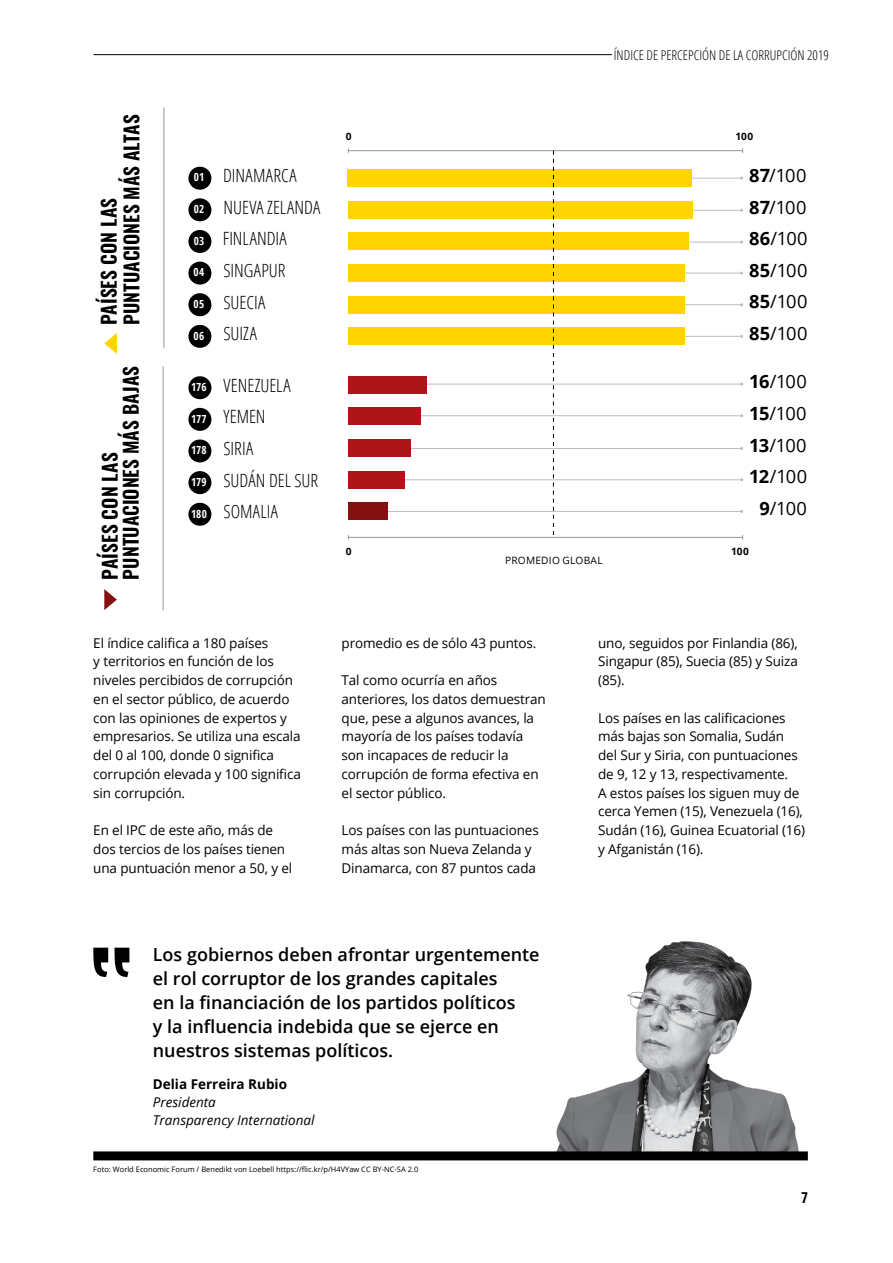
<style>
.page{position:relative;width:893px;height:1263px;background:#fff}
.page>*{position:absolute;margin:0;border:0;box-sizing:border-box;transform-origin:0 0}
.t1{font:600 19.5px/22.6px "Oswald";color:#000}
.t2{font:300 condensed 18.3px/31.7px "Open Sans";color:#000}
.t3{font:18.3px/31.7px "Open Sans";letter-spacing:-.015em;color:#000}
.t4{font:600 18px/24px "Open Sans";color:#000}
.t5{font:700 15px "Open Sans Condensed";color:#000}
.t6{font:13.5px/18.8px "Open Sans";letter-spacing:-.01em;color:#000}
.t7{font:300 condensed 13.5px "Open Sans";color:#000}
.t8{font:italic 13.5px/18px "Open Sans";color:#000}
.t9{font:700 13.5px "Open Sans";color:#000}
.t10{font:700 11.1px "Open Sans Condensed";letter-spacing:.015em;color:#fff}
.t11{font:10.2px "Open Sans";letter-spacing:.025em;color:#000}
.t12{font:700 10.2px "Open Sans";letter-spacing:.03em;color:#000}
.t13{font:7.5px "Open Sans";color:#000}
.s1{font-weight:700}
</style>
<div class="page">
<hr style="left:348px;top:448px;width:394px;height:1px;background:#bcbec0">
<hr style="left:348px;top:178px;width:394px;height:1px;background:#bcbec0">
<hr style="left:348px;top:415px;width:394px;height:1px;background:#bcbec0">
<hr style="left:348px;top:210px;width:394px;height:1px;background:#bcbec0">
<hr style="left:348px;top:511px;width:394px;height:1px;background:#bcbec0">
<hr style="left:348px;top:384px;width:394px;height:1px;background:#bcbec0">
<hr style="left:348px;top:479px;width:394px;height:1px;background:#bcbec0">
<hr style="left:348px;top:273px;width:394px;height:1px;background:#bcbec0">
<hr style="left:348px;top:304px;width:394px;height:1px;background:#bcbec0">
<hr style="left:348px;top:336px;width:394px;height:1px;background:#bcbec0">
<hr style="left:348px;top:242px;width:394px;height:1px;background:#bcbec0">
<div style="left:188px;top:503px;width:23px;height:23px;background:#000;border-radius:50%"></div>
<div style="left:188px;top:471px;width:23px;height:23px;background:#000;border-radius:50%"></div>
<div style="left:188px;top:439px;width:23px;height:23px;background:#000;border-radius:50%"></div>
<div style="left:188px;top:408px;width:23px;height:23px;background:#000;border-radius:50%"></div>
<div style="left:188px;top:376px;width:23px;height:23px;background:#000;border-radius:50%"></div>
<div style="left:188px;top:325px;width:23px;height:23px;background:#000;border-radius:50%"></div>
<div style="left:188px;top:293px;width:23px;height:23px;background:#000;border-radius:50%"></div>
<div style="left:188px;top:262px;width:23px;height:23px;background:#000;border-radius:50%"></div>
<div style="left:188px;top:230px;width:23px;height:23px;background:#000;border-radius:50%"></div>
<div style="left:188px;top:198px;width:23px;height:23px;background:#000;border-radius:50%"></div>
<div style="left:188px;top:167px;width:23px;height:23px;background:#000;border-radius:50%"></div>
<svg style="left:104px;top:333px;width:13px;height:21px"></svg>
<svg style="left:104px;top:589px;width:13px;height:21px"></svg>
<hr style="left:348px;top:150px;width:395px;height:1px;background:#939598">
<hr style="left:348px;top:537px;width:395px;height:1px;background:#939598">
<div style="left:348px;top:439px;width:62px;height:18px;background:#ae151a"></div>
<div style="left:348px;top:170px;width:344px;height:17px;background:#ffd400"></div>
<div style="left:348px;top:408px;width:73px;height:17px;background:#ae151a"></div>
<div style="left:348px;top:201px;width:345px;height:17px;background:#ffd400"></div>
<div style="left:348px;top:503px;width:39px;height:17px;background:#831110"></div>
<div style="left:348px;top:376px;width:78px;height:17px;background:#ae151a"></div>
<div style="left:348px;top:471px;width:56px;height:17px;background:#ae151a"></div>
<div style="left:348px;top:264px;width:337px;height:18px;background:#ffd400"></div>
<div style="left:348px;top:296px;width:337px;height:17px;background:#ffd400"></div>
<div style="left:348px;top:328px;width:337px;height:17px;background:#ffd400"></div>
<div style="left:348px;top:233px;width:341px;height:17px;background:#ffd400"></div>
<svg style="left:553px;top:151px;width:1px;height:384px"></svg>
<hr style="left:164px;top:108px;width:1px;height:240px;background:#939598">
<hr style="left:163px;top:366px;width:1px;height:244px;background:#939598">
<svg style="left:93px;top:948px;width:36px;height:29px"></svg>
<img style="left:556px;top:941px;width:243px;height:210px">
<div style="left:93px;top:1151px;width:715px;height:9px;background:#000"></div>
<hr style="left:94px;top:54px;width:518px;height:1px;background:#000">
<h1 class="t1" style="left:99px;top:325px;width:212px;rotate:-90deg">PAÍSES CON LAS<br>PUNTUACIONES MÁS ALTAS</h1>
<h1 class="t1" style="left:101px;top:579px;width:215px;line-height:21px;rotate:-90deg">PAÍSES CON LAS<br>PUNTUACIONES MÁS BAJAS</h1>
<p class="t7" style="left:614px;top:46px;width:217px">ÍNDICE DE PERCEPCIÓN DE LA CORRUPCIÓN 2019</p>
<p class="t12" style="left:346px;top:129px;width:7px">0</p>
<p class="t12" style="left:735px;top:129px;width:19px">100</p>
<p class="t10" style="left:194px;top:170px;width:12px">01</p>
<p class="t10" style="left:194px;top:201px;width:12px">02</p>
<h2 class="t2" style="left:223px;top:159px;width:75px">DINAMARCA</h2>
<h2 class="t2" style="left:223px;top:191px;width:98px">NUEVA ZELANDA</h2>
<h2 class="t3" style="left:749px;top:159px;width:59px"><span class="s1">87</span>/100<br><span class="s1">87</span>/100</h2>
<p class="t10" style="left:194px;top:233px;width:12px">03</p>
<h2 class="t2" style="left:223px;top:222px;width:66px">FINLANDIA</h2>
<p class="t10" style="left:194px;top:265px;width:12px">04</p>
<h2 class="t2" style="left:223px;top:254px;width:64px">SINGAPUR</h2>
<p class="t10" style="left:194px;top:296px;width:12px">05</p>
<h2 class="t2" style="left:223px;top:286px;width:44px">SUECIA</h2>
<p class="t10" style="left:194px;top:328px;width:12px">06</p>
<p class="t10" style="left:191px;top:379px;width:17px">176</p>
<h2 class="t2" style="left:223px;top:317px;width:35px">SUIZA</h2>
<h2 class="t2" style="left:223px;top:369px;width:69px">VENEZUELA</h2>
<h2 class="t3" style="left:749px;top:222px;width:60px;text-align:justify"><span class="s1">86</span>/100<br><span class="s1">85</span>/100<br><span class="s1">85</span>/100<br><span class="s1">85</span>/100</h2>
<h2 class="t3" style="left:749px;top:365px;width:59px"><span class="s1">16</span>/100</h2>
<p class="t10" style="left:191px;top:411px;width:17px">177</p>
<p class="t10" style="left:191px;top:442px;width:17px">178</p>
<h2 class="t2" style="left:223px;top:400px;width:44px">YEMEN<br>SIRIA</h2>
<h2 class="t3" style="left:749px;top:397px;width:59px"><span class="s1">15</span>/100<br><span class="s1">13</span>/100</h2>
<p class="t10" style="left:191px;top:474px;width:17px">179</p>
<h2 class="t2" style="left:223px;top:463px;width:96px">SUDÁN DEL SUR</h2>
<h2 class="t3" style="left:749px;top:460px;width:60px"><span class="s1">12</span>/100</h2>
<p class="t10" style="left:191px;top:506px;width:17px">180</p>
<h2 class="t2" style="left:223px;top:495px;width:56px">SOMALIA</h2>
<h2 class="t3" style="left:760px;top:492px;width:49px"><span class="s1">9</span>/100</h2>
<p class="t12" style="left:346px;top:544px;width:7px">0</p>
<p class="t12" style="left:731px;top:544px;width:19px">100</p>
<p class="t11" style="left:505px;top:553px;width:99px">PROMEDIO GLOBAL</p>
<p class="t6" style="left:93px;top:633px;width:209px">El índice califica a 180 países<br>y territorios en función de los niveles percibidos de corrupción en el sector público, de acuerdo con las opiniones de expertos y empresarios. Se utiliza una escala del 0 al 100, donde 0 significa corrupción elevada y 100 significa sin corrupción.</p>
<p class="t6" style="left:93px;top:820px;width:200px">En el IPC de este año, más de dos tercios de los países tienen una puntuación menor a 50, y el</p>
<p class="t6" style="left:342px;top:633px;width:196px">promedio es de sólo 43 puntos.</p>
<p class="t6" style="left:342px;top:670px;width:206px">Tal como ocurría en años anteriores, los datos demuestran que, pese a algunos avances, la mayoría de los países todavía son incapaces de reducir la corrupción de forma efectiva en el sector público.</p>
<p class="t6" style="left:342px;top:820px;width:199px">Los países con las puntuaciones más altas son Nueva Zelanda y<br>Dinamarca, con 87 puntos cada</p>
<p class="t6" style="left:598px;top:633px;width:201px;text-align:justify">uno, seguidos por Finlandia (86), Singapur (85), Suecia (85) y Suiza (85).</p>
<p class="t6" style="left:598px;top:708px;width:208px">Los países en las calificaciones más bajas son Somalia, Sudán del Sur y Siria, con puntuaciones de 9, 12 y 13, respectivamente.<br>A estos países los siguen muy de cerca Yemen (15), Venezuela (16),<br>Sudán (16), Guinea Ecuatorial (16) y Afganistán (16).</p>
<h3 class="t4" style="left:153px;top:942px;width:388px">Los gobiernos deben afrontar urgentemente el rol corruptor de los grandes capitales<br>en la financiación de los partidos políticos<br>y la influencia indebida que se ejerce en nuestros sistemas políticos.</h3>
<p class="t9" style="left:153px;top:1075px;width:136px">Delia Ferreira Rubio</p>
<p class="t8" style="left:153px;top:1093px;width:163px">Presidenta<br>Transparency International</p>
<p class="t13" style="left:93px;top:1164px;width:327px">Foto: World Economic Forum / Benedikt von Loebell https://flic.kr/p/H4VYaw CC BY-NC-SA 2.0</p>
<p class="t5" style="left:801px;top:1187px;width:8px">7</p>
</div>
